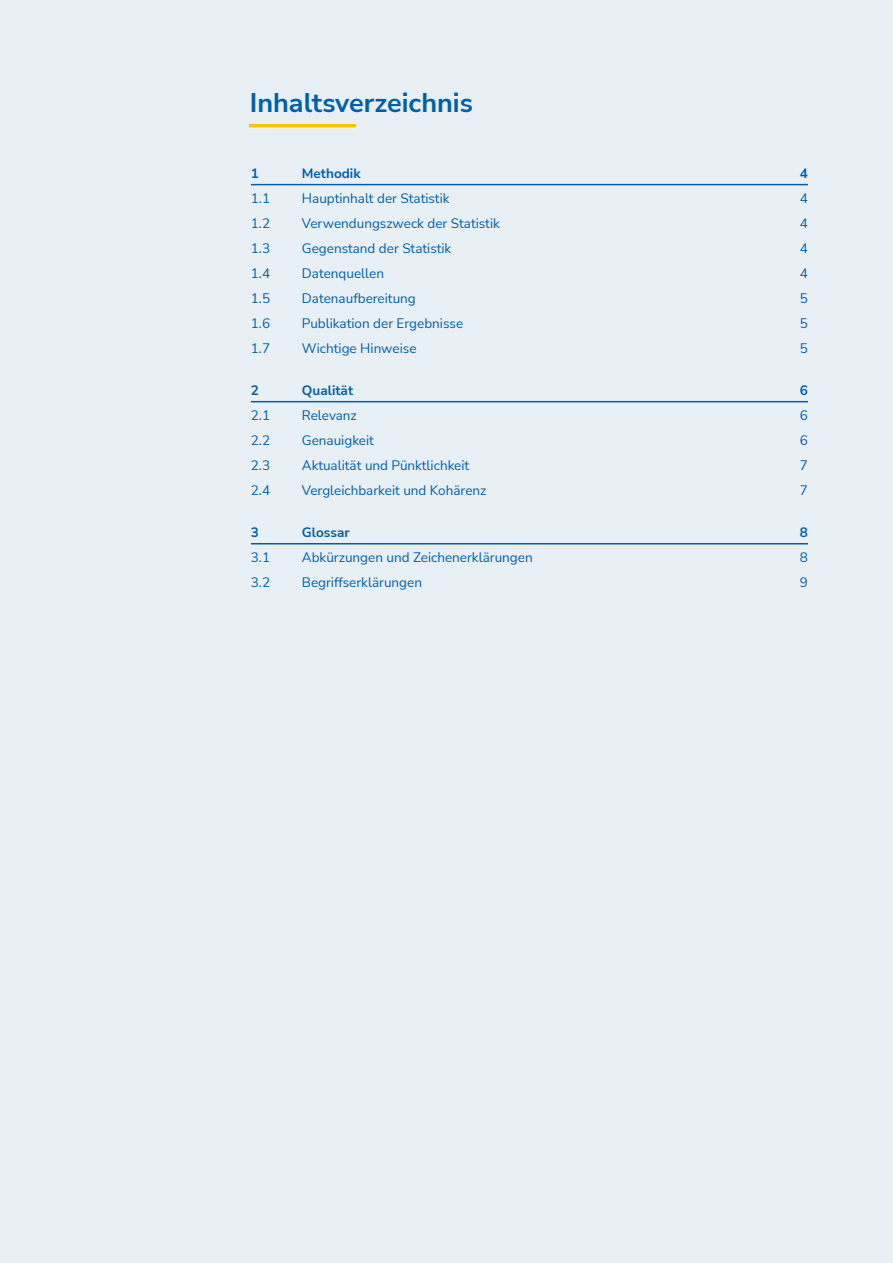
<style>
.page{position:relative;width:893px;height:1263px;background:#e8eff5}
.page>*{position:absolute;margin:0;border:0;box-sizing:border-box;transform-origin:0 0}
.Titel_1{font:700 27px "Nunito Sans";color:#005fa9}
.t1{font:13.5px "Nunito Sans";color:#005fa9}
.t2{font:700 13.5px "Nunito Sans";color:#005fa9}
</style>
<div class="page">
<img style="left:249px;top:124px;width:107px;height:5px">
<hr style="left:251px;top:184px;width:557px;height:1px;background:#005fa9">
<hr style="left:251px;top:401px;width:557px;height:1px;background:#005fa9">
<hr style="left:251px;top:543px;width:557px;height:1px;background:#005fa9">
<p class="Titel_1" style="left:250px;top:83px;width:225px">Inhaltsverzeichnis</p>
<p class="t2" style="left:251px;top:164px;width:10px">1</p>
<p class="t2" style="left:302px;top:164px;width:60px">Methodik</p>
<p class="t2" style="left:800px;top:164px;width:10px">4</p>
<p class="t1" style="left:251px;top:189px;width:21px">1.1</p>
<p class="t1" style="left:302px;top:189px;width:149px">Hauptinhalt der Statistik</p>
<p class="t1" style="left:800px;top:189px;width:10px">4</p>
<p class="t1" style="left:251px;top:214px;width:21px">1.2</p>
<p class="t1" style="left:302px;top:214px;width:199px">Verwendungszweck der Statistik</p>
<p class="t1" style="left:800px;top:214px;width:10px">4</p>
<p class="t1" style="left:251px;top:239px;width:21px">1.3</p>
<p class="t1" style="left:302px;top:239px;width:151px">Gegenstand der Statistik</p>
<p class="t1" style="left:800px;top:239px;width:10px">4</p>
<p class="t1" style="left:251px;top:264px;width:21px">1.4</p>
<p class="t1" style="left:302px;top:264px;width:84px">Datenquellen</p>
<p class="t1" style="left:800px;top:264px;width:10px">4</p>
<p class="t1" style="left:251px;top:289px;width:21px">1.5</p>
<p class="t1" style="left:302px;top:289px;width:115px">Datenaufbereitung</p>
<p class="t1" style="left:800px;top:289px;width:10px">5</p>
<p class="t1" style="left:251px;top:314px;width:21px">1.6</p>
<p class="t1" style="left:302px;top:314px;width:163px">Publikation der Ergebnisse</p>
<p class="t1" style="left:800px;top:314px;width:10px">5</p>
<p class="t1" style="left:251px;top:339px;width:21px">1.7</p>
<p class="t1" style="left:302px;top:339px;width:116px">Wichtige Hinweise</p>
<p class="t1" style="left:800px;top:339px;width:10px">5</p>
<p class="t2" style="left:251px;top:381px;width:10px">2</p>
<p class="t2" style="left:302px;top:381px;width:53px">Qualität</p>
<p class="t2" style="left:800px;top:381px;width:10px">6</p>
<p class="t1" style="left:251px;top:406px;width:21px">2.1</p>
<p class="t1" style="left:302px;top:406px;width:56px">Relevanz</p>
<p class="t1" style="left:800px;top:406px;width:10px">6</p>
<p class="t1" style="left:251px;top:431px;width:21px">2.2</p>
<p class="t1" style="left:302px;top:431px;width:74px">Genauigkeit</p>
<p class="t1" style="left:800px;top:431px;width:10px">6</p>
<p class="t1" style="left:251px;top:456px;width:21px">2.3</p>
<p class="t1" style="left:302px;top:456px;width:169px">Aktualität und Pünktlichkeit</p>
<p class="t1" style="left:800px;top:456px;width:10px">7</p>
<p class="t1" style="left:251px;top:481px;width:21px">2.4</p>
<p class="t1" style="left:302px;top:481px;width:186px">Vergleichbarkeit und Kohärenz</p>
<p class="t1" style="left:800px;top:481px;width:10px">7</p>
<p class="t2" style="left:251px;top:523px;width:10px">3</p>
<p class="t2" style="left:302px;top:523px;width:49px">Glossar</p>
<p class="t2" style="left:800px;top:523px;width:10px">8</p>
<p class="t1" style="left:251px;top:548px;width:21px">3.1</p>
<p class="t1" style="left:302px;top:548px;width:232px">Abkürzungen und Zeichenerklärungen</p>
<p class="t1" style="left:800px;top:548px;width:10px">8</p>
<p class="t1" style="left:251px;top:573px;width:21px">3.2</p>
<p class="t1" style="left:302px;top:573px;width:122px">Begriffserklärungen</p>
<p class="t1" style="left:800px;top:573px;width:10px">9</p>
</div>
